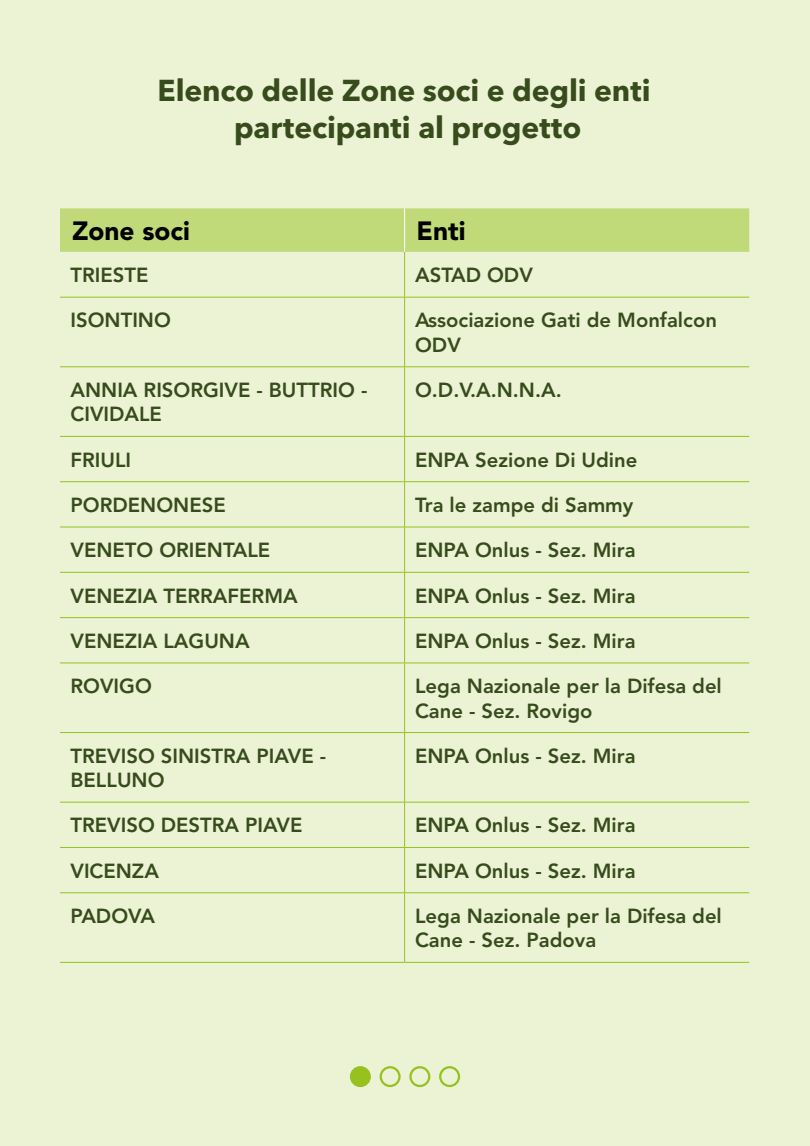
<style>
.page{position:relative;width:810px;height:1146px;background:#ebf3d4}
.page>*{position:absolute;margin:0;border:0;box-sizing:border-box;transform-origin:0 0}
.t1{font:700 30px "Avenir Next LT Pro";letter-spacing:-.005em;color:#374b1c}
.t2{font:900 26.25px "Avenir LT Pro";color:#000}
.t3{font:800 20.25px/24.3px "Avenir LT Pro";color:#374b1c}
</style>
<div class="page">
<div style="left:60px;top:208px;width:689px;height:44px;background:#c0da79"></div>
<hr style="left:404px;top:208px;width:1px;height:44px;background:#fff">
<hr style="left:404px;top:252px;width:1px;height:45px;background:#96c11f">
<hr style="left:60px;top:297px;width:345px;height:1px;background:#96c11f">
<hr style="left:405px;top:297px;width:344px;height:1px;background:#96c11f">
<hr style="left:404px;top:298px;width:1px;height:68px;background:#96c11f">
<hr style="left:60px;top:366px;width:345px;height:1px;background:#96c11f">
<hr style="left:405px;top:366px;width:344px;height:1px;background:#96c11f">
<hr style="left:404px;top:367px;width:1px;height:69px;background:#96c11f">
<hr style="left:60px;top:436px;width:345px;height:1px;background:#96c11f">
<hr style="left:405px;top:436px;width:344px;height:1px;background:#96c11f">
<hr style="left:404px;top:437px;width:1px;height:44px;background:#96c11f">
<hr style="left:60px;top:481px;width:345px;height:1px;background:#96c11f">
<hr style="left:405px;top:481px;width:344px;height:1px;background:#96c11f">
<hr style="left:404px;top:482px;width:1px;height:45px;background:#96c11f">
<hr style="left:60px;top:527px;width:345px;height:1px;background:#96c11f">
<hr style="left:405px;top:527px;width:344px;height:1px;background:#96c11f">
<hr style="left:404px;top:527px;width:1px;height:45px;background:#96c11f">
<hr style="left:60px;top:572px;width:345px;height:1px;background:#96c11f">
<hr style="left:405px;top:572px;width:344px;height:1px;background:#96c11f">
<hr style="left:404px;top:573px;width:1px;height:44px;background:#96c11f">
<hr style="left:60px;top:617px;width:345px;height:1px;background:#96c11f">
<hr style="left:405px;top:617px;width:344px;height:1px;background:#96c11f">
<hr style="left:404px;top:618px;width:1px;height:45px;background:#96c11f">
<hr style="left:60px;top:663px;width:345px;height:1px;background:#96c11f">
<hr style="left:405px;top:663px;width:344px;height:1px;background:#96c11f">
<hr style="left:404px;top:663px;width:1px;height:69px;background:#96c11f">
<hr style="left:60px;top:732px;width:345px;height:1px;background:#96c11f">
<hr style="left:405px;top:732px;width:344px;height:1px;background:#96c11f">
<hr style="left:404px;top:733px;width:1px;height:69px;background:#96c11f">
<hr style="left:60px;top:802px;width:345px;height:1px;background:#96c11f">
<hr style="left:405px;top:802px;width:344px;height:1px;background:#96c11f">
<hr style="left:404px;top:803px;width:1px;height:44px;background:#96c11f">
<hr style="left:60px;top:847px;width:345px;height:1px;background:#96c11f">
<hr style="left:405px;top:847px;width:344px;height:1px;background:#96c11f">
<hr style="left:404px;top:848px;width:1px;height:44px;background:#96c11f">
<hr style="left:60px;top:892px;width:345px;height:1px;background:#96c11f">
<hr style="left:405px;top:892px;width:344px;height:1px;background:#96c11f">
<hr style="left:404px;top:893px;width:1px;height:69px;background:#96c11f">
<hr style="left:60px;top:962px;width:345px;height:1px;background:#96c11f">
<hr style="left:405px;top:962px;width:344px;height:1px;background:#96c11f">
<div style="left:351px;top:1067px;width:19px;height:19px;background:#96c11f;border-radius:50%"></div>
<div style="left:350px;top:1066px;width:21px;height:21px;border:2px solid #96c11f;border-radius:50%"></div>
<div style="left:380px;top:1066px;width:21px;height:21px;border:2px solid #96c11f;border-radius:50%"></div>
<div style="left:409px;top:1066px;width:21px;height:21px;border:2px solid #96c11f;border-radius:50%"></div>
<div style="left:439px;top:1066px;width:21px;height:21px;border:2px solid #96c11f;border-radius:50%"></div>
<p class="t1" style="left:157px;top:72px;width:495px">Elenco delle Zone soci e degli enti</p>
<p class="t1" style="left:234px;top:109px;width:349px">partecipanti al progetto</p>
<p class="t2" style="left:72px;top:215px;width:120px">Zone soci</p>
<p class="t2" style="left:417px;top:215px;width:51px">Enti</p>
<p class="t3" style="left:70px;top:263px;width:80px">TRIESTE</p>
<p class="t3" style="left:415px;top:263px;width:119px">ASTAD ODV</p>
<p class="t3" style="left:70px;top:308px;width:102px">ISONTINO</p>
<p class="t3" style="left:415px;top:308px;width:303px">Associazione Gati de Monfalcon<br>ODV</p>
<p class="t3" style="left:70px;top:378px;width:298px">ANNIA RISORGIVE - BUTTRIO -<br>CIVIDALE</p>
<p class="t3" style="left:415px;top:378px;width:148px">O.D.V.A.N.N.A.</p>
<p class="t3" style="left:70px;top:448px;width:62px">FRIULI</p>
<p class="t3" style="left:415px;top:448px;width:224px">ENPA Sezione Di Udine</p>
<p class="t3" style="left:70px;top:493px;width:157px">PORDENONESE</p>
<p class="t3" style="left:415px;top:493px;width:220px">Tra le zampe di Sammy</p>
<p class="t3" style="left:70px;top:538px;width:201px">VENETO ORIENTALE</p>
<p class="t3" style="left:415px;top:538px;width:222px">ENPA Onlus - Sez. Mira</p>
<p class="t3" style="left:70px;top:584px;width:229px">VENEZIA TERRAFERMA</p>
<p class="t3" style="left:415px;top:584px;width:222px">ENPA Onlus - Sez. Mira</p>
<p class="t3" style="left:70px;top:629px;width:181px">VENEZIA LAGUNA</p>
<p class="t3" style="left:415px;top:629px;width:222px">ENPA Onlus - Sez. Mira</p>
<p class="t3" style="left:70px;top:674px;width:83px">ROVIGO</p>
<p class="t3" style="left:415px;top:674px;width:308px">Lega Nazionale per la Difesa del<br>Cane - Sez. Rovigo</p>
<p class="t3" style="left:70px;top:744px;width:257px">TREVISO SINISTRA PIAVE -<br>BELLUNO</p>
<p class="t3" style="left:415px;top:744px;width:222px">ENPA Onlus - Sez. Mira</p>
<p class="t3" style="left:70px;top:813px;width:233px">TREVISO DESTRA PIAVE</p>
<p class="t3" style="left:415px;top:813px;width:222px">ENPA Onlus - Sez. Mira</p>
<p class="t3" style="left:70px;top:859px;width:90px">VICENZA</p>
<p class="t3" style="left:415px;top:859px;width:222px">ENPA Onlus - Sez. Mira</p>
<p class="t3" style="left:70px;top:904px;width:86px">PADOVA</p>
<p class="t3" style="left:415px;top:904px;width:308px">Lega Nazionale per la Difesa del<br>Cane - Sez. Padova</p>
</div>
